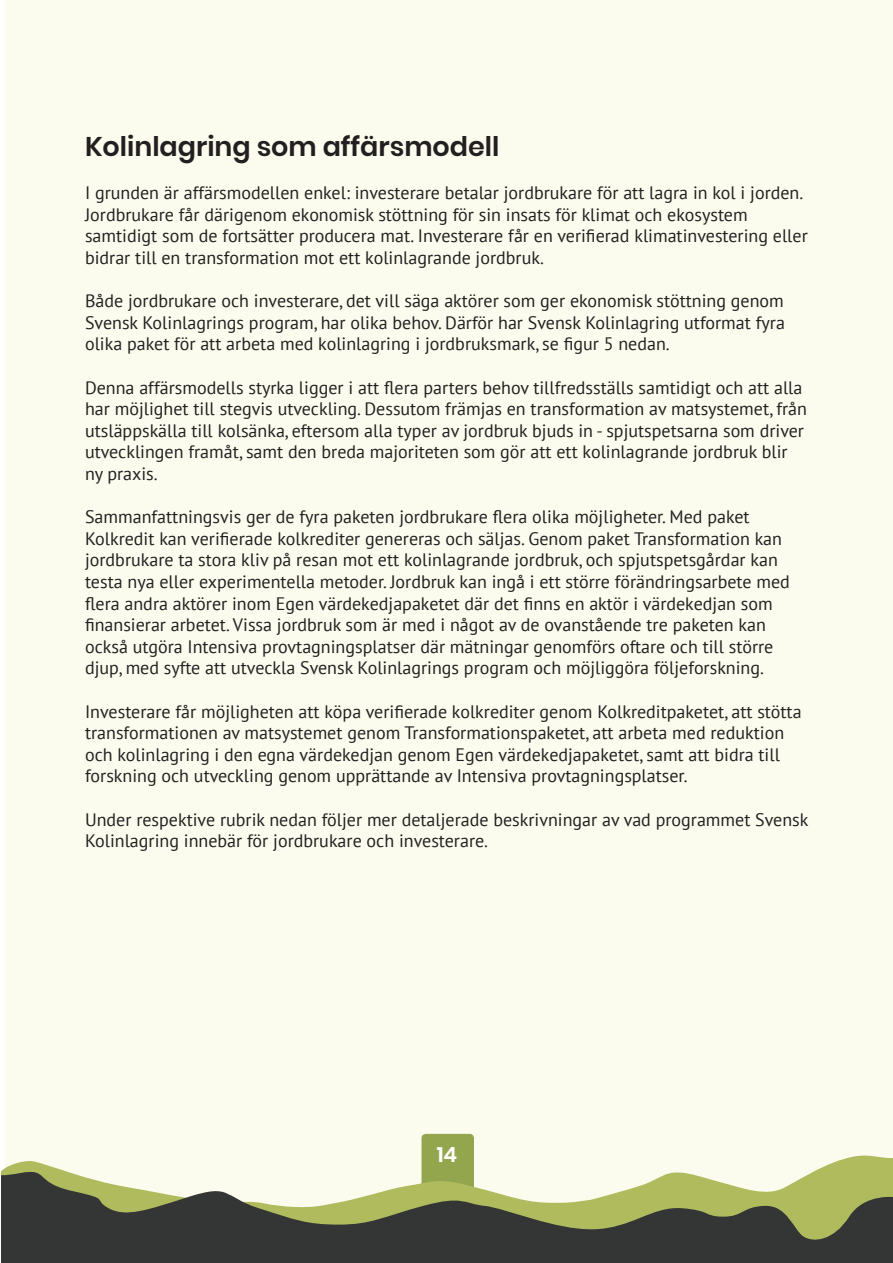
<style>
.page{position:relative;width:893px;height:1263px;background:#fff}
.page>*{position:absolute;margin:0;border:0;box-sizing:border-box;transform-origin:0 0}
.t1{font:600 27px "Poppins";color:#231f20}
.t2{font:600 21px "Poppins";color:#fff}
.t3{font:18px/21.6px "PT Sans";color:#231f20}
</style>
<div class="page">
<div style="left:6px;top:0;width:887px;height:1261px;background:#fbfcee"></div>
<svg style="left:421px;top:1134px;width:53px;height:21px"></svg>
<svg style="left:1px;top:1155px;width:892px;height:17px"></svg>
<svg style="left:1px;top:1172px;width:892px;height:91px;fill:#333635"></svg>
<h1 class="t1" style="left:85px;top:131px;width:416px">Kolinlagring som affärsmodell</h1>
<p class="t3" style="left:85px;top:182px;width:724px">I grunden är affärsmodellen enkel: investerare betalar jordbrukare för att lagra in kol i jorden.<br>Jordbrukare får därigenom ekonomisk stöttning för sin insats för klimat och ekosystem samtidigt som de fortsätter producera mat. Investerare får en verifierad klimatinvestering eller bidrar till en transformation mot ett kolinlagrande jordbruk.</p>
<p class="t3" style="left:85px;top:290px;width:701px;text-align:justify">Både jordbrukare och investerare, det vill säga aktörer som ger ekonomisk stöttning genom Svensk Kolinlagrings program, har olika behov. Därför har Svensk Kolinlagring utformat fyra olika paket för att arbeta med kolinlagring i jordbruksmark, se figur 5 nedan.</p>
<p class="t3" style="left:85px;top:376px;width:723px">Denna affärsmodells styrka ligger i att flera parters behov tillfredsställs samtidigt och att alla har möjlighet till stegvis utveckling. Dessutom främjas en transformation av matsystemet, från utsläppskälla till kolsänka, eftersom alla typer av jordbruk bjuds in - spjutspetsarna som driver utvecklingen framåt, samt den breda majoriteten som gör att ett kolinlagrande jordbruk blir ny praxis.</p>
<p class="t3" style="left:85px;top:506px;width:706px">Sammanfattningsvis ger de fyra paketen jordbrukare flera olika möjligheter. Med paket Kolkredit kan verifierade kolkrediter genereras och säljas. Genom paket Transformation kan jordbrukare ta stora kliv på resan mot ett kolinlagrande jordbruk, och spjutspetsgårdar kan testa nya eller experimentella metoder. Jordbruk kan ingå i ett större förändringsarbete med flera andra aktörer inom Egen värdekedjapaketet där det finns en aktör i värdekedjan som finansierar arbetet. Vissa jordbruk som är med i något av de ovanstående tre paketen kan också utgöra Intensiva provtagningsplatser där mätningar genomförs oftare och till större djup, med syfte att utveckla Svensk Kolinlagrings program och möjliggöra följeforskning.</p>
<p class="t3" style="left:85px;top:700px;width:718px">Investerare får möjligheten att köpa verifierade kolkrediter genom Kolkreditpaketet, att stötta transformationen av matsystemet genom Transformationspaketet, att arbeta med reduktion och kolinlagring i den egna värdekedjan genom Egen värdekedjapaketet, samt att bidra till forskning och utveckling genom upprättande av Intensiva provtagningsplatser.</p>
<p class="t3" style="left:85px;top:808px;width:725px">Under respektive rubrik nedan följer mer detaljerade beskrivningar av vad programmet Svensk<br>Kolinlagring innebär för jordbrukare och investerare.</p>
<p class="t2" style="left:437px;top:1142px;width:22px">14</p>
</div>
